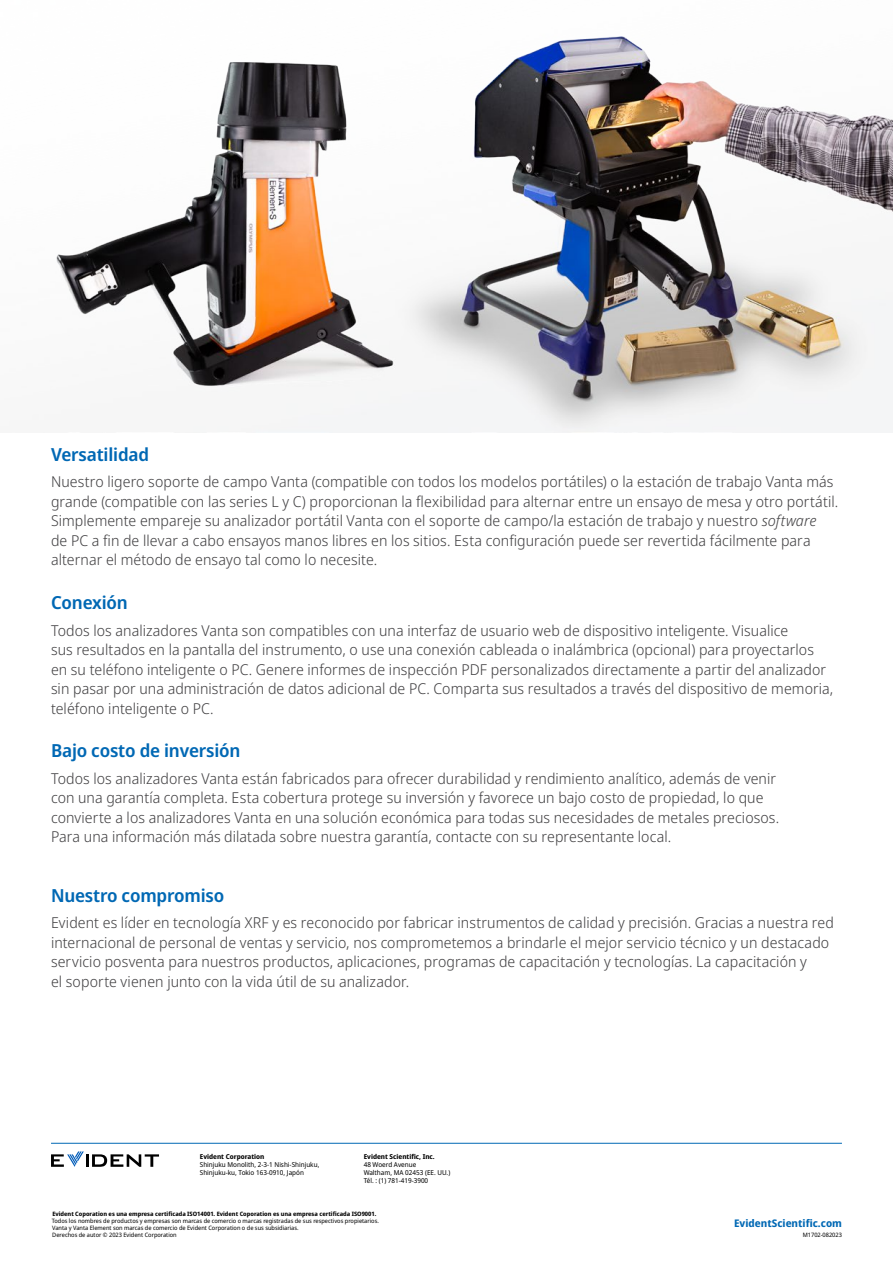
<style>
.page{position:relative;width:893px;height:1263px;background:#fff}
.page>*{position:absolute;margin:0;border:0;box-sizing:border-box;transform-origin:0 0}
.EV_Title_12{font:600 18px "Noto Sans Display";letter-spacing:-.01em;color:#0068b4}
.EV_Text_10{font:300 15px/19.5px "Noto Sans Display";letter-spacing:.005em;color:#414042}
.EV_URL{font:700 10.5px "Noto Sans Display";color:#0068b4}
.EV_Address{font:6.75px/8.2px "Noto Sans Display";color:#000}
.EV_Address_Name{font:700 6.75px "Noto Sans Display";color:#000}
.EV_Address-2{font:700 6.75px "Noto Sans Display";color:#000}
.EV_Trademarks{font:6px "Noto Sans Display";color:#000}
.EV_ISO{font:700 6px "Noto Sans Display";color:#000}
.EV_Document_number{font:6px "Noto Sans Display";color:#000}
.s1{font-style:italic}
</style>
<div class="page">
<img style="left:56px;top:36px;width:837px;height:396px">
<svg style="left:51px;top:1151px;width:108px;height:16px"></svg>
<hr style="left:51px;top:1143px;width:791px;height:1px;background:#0068b4">
<p class="EV_Title_12" style="left:51px;top:442px;width:100px">Versatilidad</p>
<p class="EV_Text_10" style="left:51px;top:472px;width:789px">Nuestro ligero soporte de campo Vanta (compatible con todos los modelos portátiles) o la estación de trabajo Vanta más grande (compatible con las series L y C) proporcionan la flexibilidad para alternar entre un ensayo de mesa y otro portátil.<br>Simplemente empareje su analizador portátil Vanta con el soporte de campo/la estación de trabajo y nuestro <span class="s1">software<br></span>de PC a fin de llevar a cabo ensayos manos libres en los sitios. Esta configuración puede ser revertida fácilmente para alternar el método de ensayo tal como lo necesite.</p>
<p class="EV_Title_12" style="left:51px;top:590px;width:78px">Conexión</p>
<p class="EV_Text_10" style="left:51px;top:621px;width:784px">Todos los analizadores Vanta son compatibles con una interfaz de usuario web de dispositivo inteligente. Visualice<br>sus resultados en la pantalla del instrumento, o use una conexión cableada o inalámbrica (opcional) para proyectarlos en su teléfono inteligente o PC. Genere informes de inspección PDF personalizados directamente a partir del analizador sin pasar por una administración de datos adicional de PC. Comparta sus resultados a través del dispositivo de memoria, teléfono inteligente o PC.</p>
<p class="EV_Title_12" style="left:51px;top:738px;width:191px">Bajo costo de inversión</p>
<p class="EV_Text_10" style="left:51px;top:769px;width:730px">Todos los analizadores Vanta están fabricados para ofrecer durabilidad y rendimiento analítico, además de venir con una garantía completa. Esta cobertura protege su inversión y favorece un bajo costo de propiedad, lo que convierte a los analizadores Vanta en una solución económica para todas sus necesidades de metales preciosos.<br>Para una información más dilatada sobre nuestra garantía, contacte con su representante local.</p>
<p class="EV_Title_12" style="left:51px;top:883px;width:175px">Nuestro compromiso</p>
<p class="EV_Text_10" style="left:51px;top:913px;width:784px">Evident es líder en tecnología XRF y es reconocido por fabricar instrumentos de calidad y precisión. Gracias a nuestra red internacional de personal de ventas y servicio, nos comprometemos a brindarle el mejor servicio técnico y un destacado servicio posventa para nuestros productos, aplicaciones, programas de capacitación y tecnologías. La capacitación y<br>el soporte vienen junto con la vida útil de su analizador.</p>
<p class="EV_Address-2" style="left:200px;top:1151px;width:66px">Evident Corporation</p>
<p class="EV_Address" style="left:200px;top:1160px;width:121px">Shinjuku Monolith, 2-3-1 Nishi-Shinjuku,<br>Shinjuku-ku, Tokio 163-0910, Japón</p>
<p class="EV_Address_Name" style="left:364px;top:1151px;width:72px">Evident Scientific, Inc.</p>
<p class="EV_Address" style="left:364px;top:1160px;width:54px">48 Woerd Avenue</p>
<p class="EV_Address" style="left:364px;top:1169px;width:88px">Waltham, MA 02453 (EE. UU.)</p>
<p class="EV_Address" style="left:364px;top:1177px;width:66px">Tél. : (1) 781-419-3900</p>
<p class="EV_ISO" style="left:52px;top:1209px;width:326px">Evident Coporation es una empresa certificada ISO14001. Evident Coporation es una empresa certificada ISO9001.</p>
<p class="EV_Trademarks" style="left:52px;top:1216px;width:329px">Todos los nombres de productos y empresas son marcas de comercio o marcas registradas de sus respectivos propietarios.</p>
<p class="EV_Trademarks" style="left:52px;top:1224px;width:248px">Vanta y Vanta Element son marcas de comercio de Evident Corporation o de sus subsidiarias.</p>
<p class="EV_Trademarks" style="left:52px;top:1231px;width:126px">Derechos de autor © 2023 Evident Corporation</p>
<p class="EV_URL" style="left:734px;top:1215px;width:109px">EvidentScientific.com</p>
<p class="EV_Document_number" style="left:803px;top:1231px;width:41px">M1702-082023</p>
</div>
